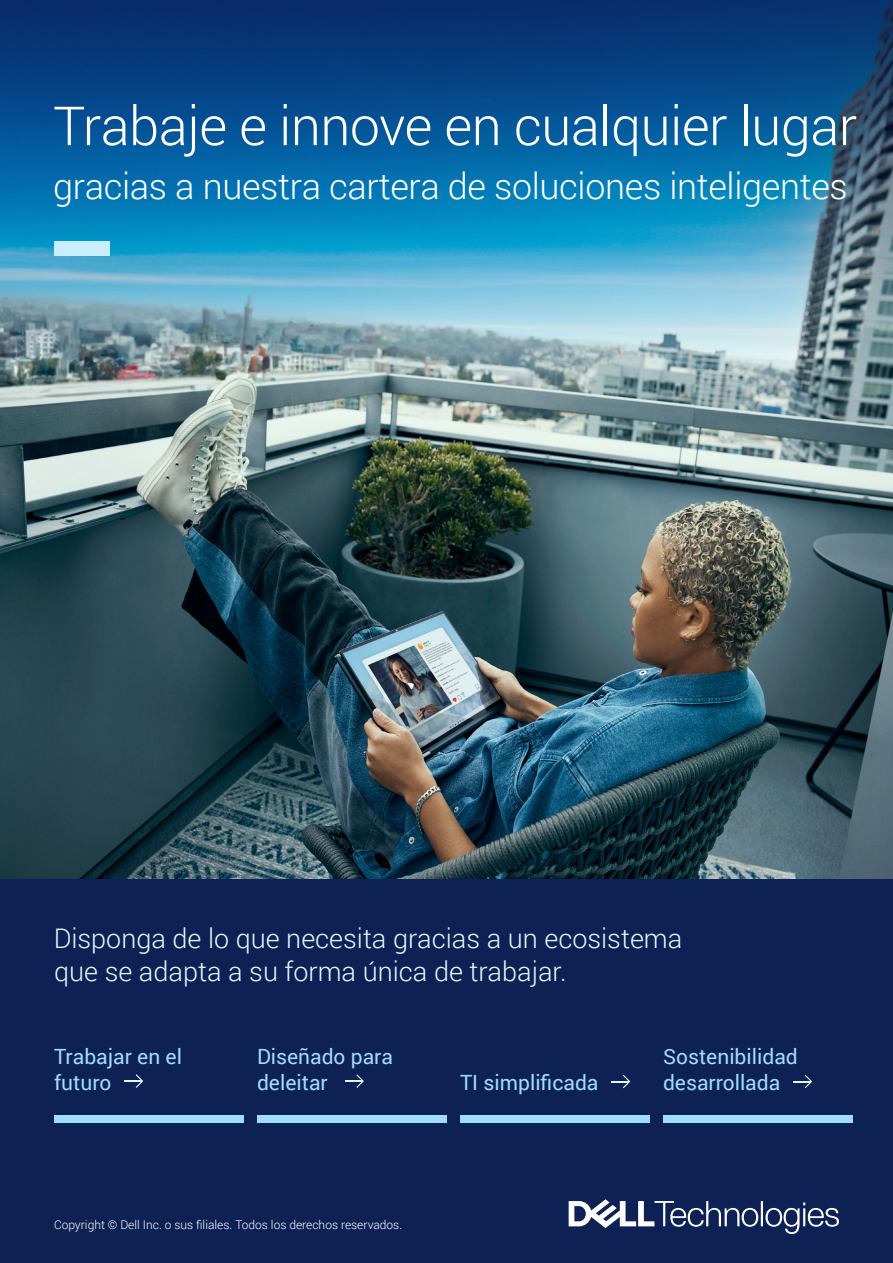
<style>
.page{position:relative;width:893px;height:1263px;background:#0d2155}
.page>*{position:absolute;margin:0;border:0;box-sizing:border-box;transform-origin:0 0}
.t1{font:300 54px "Roboto";letter-spacing:-.01em;color:#fff}
.t2{font:300 36px "Roboto";letter-spacing:-.01em;color:#fff}
.t3{font:300 27px/32.4px "Roboto";color:#e5f8ff}
.t4{font:21px/25.2px "Roboto";color:#9fddff}
.t5{font:300 12px "Roboto";color:#fff}
</style>
<div class="page">
<img style="left:0;top:0;width:893px;height:879px">
<div style="left:54px;top:241px;width:55px;height:15px;background:#cbeeff"></div>
<svg style="left:569px;top:1199px;width:270px;height:35px"></svg>
<div style="left:54px;top:1115px;width:189px;height:7px;background:#9fddff"></div>
<div style="left:257px;top:1115px;width:189px;height:7px;background:#9fddff"></div>
<div style="left:460px;top:1115px;width:189px;height:7px;background:#9fddff"></div>
<div style="left:663px;top:1115px;width:189px;height:7px;background:#9fddff"></div>
<svg style="left:611px;top:1075px;width:19px;height:13px"></svg>
<svg style="left:793px;top:1075px;width:19px;height:13px"></svg>
<svg style="left:124px;top:1074px;width:19px;height:14px"></svg>
<svg style="left:345px;top:1074px;width:19px;height:14px"></svg>
<h1 class="t1" style="left:53px;top:89px;width:805px">Trabaje e innove en cualquier lugar</h1>
<h2 class="t2" style="left:53px;top:161px;width:796px">gracias a nuestra cartera de soluciones inteligentes</h2>
<p class="t3" style="left:54px;top:922px;width:630px">Disponga de lo que necesita gracias a un ecosistema que se adapta a su forma única de trabajar.</p>
<p class="t4" style="left:54px;top:1043px;width:129px">Trabajar en el futuro</p>
<p class="t4" style="left:257px;top:1043px;width:138px">Diseñado para deleitar</p>
<p class="t5" style="left:54px;top:1217px;width:350px">Copyright © Dell Inc. o sus filiales. Todos los derechos reservados.</p>
<p class="t4" style="left:460px;top:1069px;width:140px">TI simplificada</p>
<p class="t4" style="left:663px;top:1043px;width:136px">Sostenibilidad desarrollada</p>
</div>
